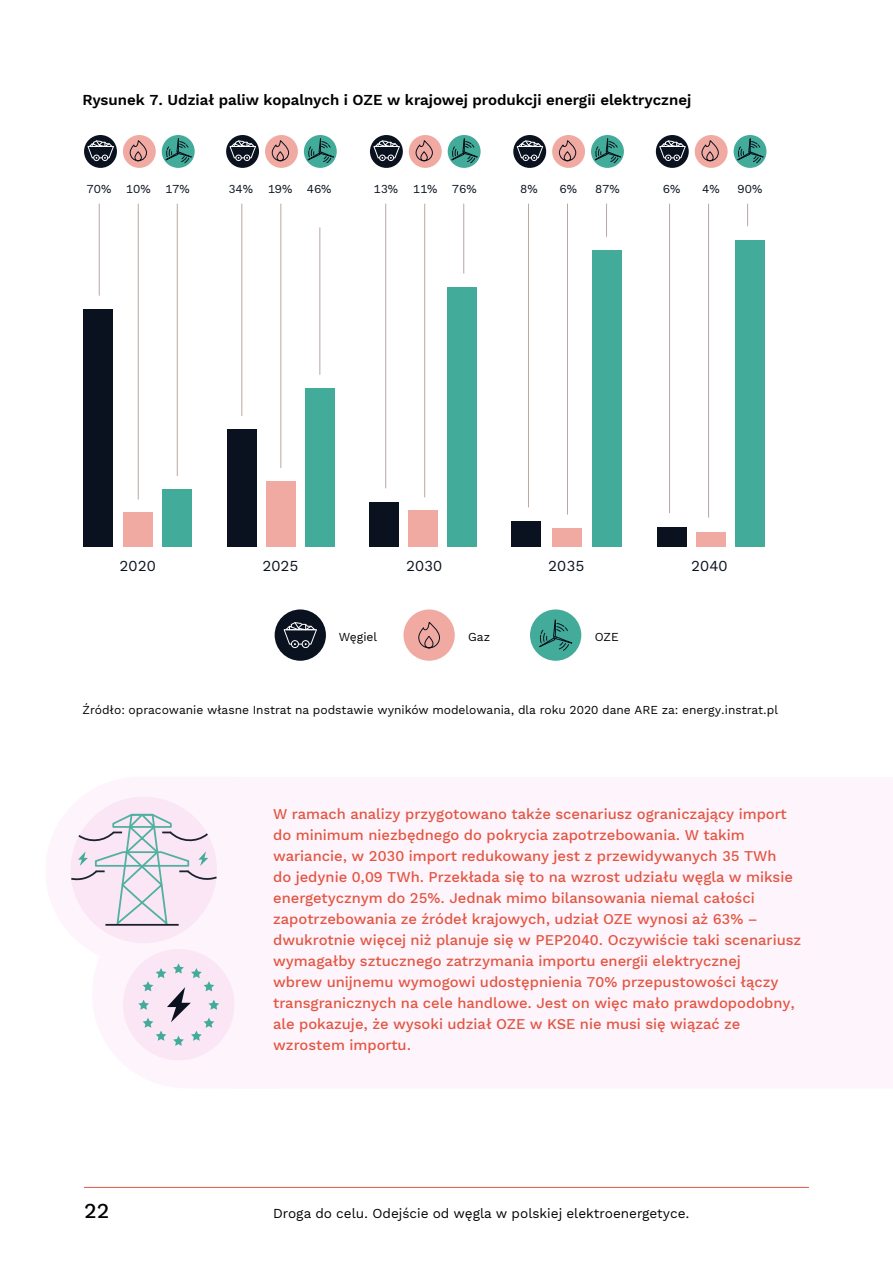
<style>
.page{position:relative;width:893px;height:1263px;background:#fff}
.page>*{position:absolute;margin:0;border:0;box-sizing:border-box;transform-origin:0 0}
.t1{font:500 21px "Work Sans";color:#000}
.t2{font:600 15px "Work Sans";color:#000}
.t3{font:15px "Work Sans";color:#0a121f}
.t4{font:500 14.7px/21px "Work Sans";color:#e35442}
.t5{font:13.5px "Work Sans";color:#000}
.t6{font:12px "Work Sans";color:#000}
.t7{font:12px "Work Sans";color:#0a121f}
</style>
<div class="page">
<hr style="left:84px;top:1187px;width:724px;height:1px;background:#e35442">
<div style="left:123px;top:949px;width:111px;height:111px;background:#fae6f5;border-radius:50%"></div>
<div style="left:70px;top:797px;width:147px;height:146px;background:#fae6f5;border-radius:50%"></div>
<div style="left:370px;top:135px;width:33px;height:33px;background:#0a121f;border-radius:50%"></div>
<svg style="left:373px;top:140px;width:27px;height:21px"></svg>
<div style="left:226px;top:135px;width:33px;height:33px;background:#0a121f;border-radius:50%"></div>
<svg style="left:229px;top:140px;width:27px;height:21px"></svg>
<div style="left:84px;top:135px;width:33px;height:33px;background:#0a121f;border-radius:50%"></div>
<svg style="left:87px;top:140px;width:27px;height:21px"></svg>
<div style="left:513px;top:135px;width:33px;height:33px;background:#0a121f;border-radius:50%"></div>
<svg style="left:516px;top:140px;width:27px;height:21px"></svg>
<div style="left:655px;top:135px;width:33px;height:33px;background:#0a121f;border-radius:50%"></div>
<svg style="left:659px;top:140px;width:27px;height:21px"></svg>
<div style="left:409px;top:135px;width:32px;height:33px;background:#f1aaa1;border-radius:50%"></div>
<svg style="left:415px;top:141px;width:18px;height:20px"></svg>
<div style="left:265px;top:135px;width:33px;height:33px;background:#f1aaa1;border-radius:50%"></div>
<svg style="left:271px;top:141px;width:18px;height:20px"></svg>
<div style="left:123px;top:135px;width:33px;height:33px;background:#f1aaa1;border-radius:50%"></div>
<svg style="left:129px;top:141px;width:18px;height:20px"></svg>
<div style="left:552px;top:135px;width:33px;height:33px;background:#f1aaa1;border-radius:50%"></div>
<svg style="left:558px;top:141px;width:18px;height:20px"></svg>
<div style="left:694px;top:135px;width:33px;height:33px;background:#f1aaa1;border-radius:50%"></div>
<svg style="left:701px;top:141px;width:18px;height:20px"></svg>
<svg style="left:447px;top:135px;width:33px;height:33px"></svg>
<svg style="left:451px;top:138px;width:27px;height:26px"></svg>
<div style="left:304px;top:135px;width:33px;height:33px;background:#42ab99;border-radius:50%"></div>
<svg style="left:307px;top:138px;width:27px;height:26px"></svg>
<div style="left:162px;top:135px;width:33px;height:33px;background:#42ab99;border-radius:50%"></div>
<svg style="left:165px;top:138px;width:27px;height:26px"></svg>
<div style="left:591px;top:135px;width:33px;height:33px;background:#42ab99;border-radius:50%"></div>
<svg style="left:594px;top:138px;width:27px;height:26px"></svg>
<svg style="left:733px;top:135px;width:33px;height:33px"></svg>
<svg style="left:737px;top:138px;width:27px;height:26px"></svg>
<div style="left:275px;top:609px;width:51px;height:52px;background:#0a121f;border-radius:50%"></div>
<div style="left:291px;top:640px;width:8px;height:8px;border:1px solid #fff;border-radius:50%"></div>
<div style="left:302px;top:640px;width:7px;height:8px;border:1px solid #fff;border-radius:50%"></div>
<svg style="left:283px;top:622px;width:34px;height:23px"></svg>
<div style="left:37px;top:166px;width:7px;height:8px;border:1px solid #fff;border-radius:50%"></div>
<div style="left:47px;top:166px;width:8px;height:8px;border:1px solid #fff;border-radius:50%"></div>
<svg style="left:37px;top:166px;width:18px;height:5px"></svg>
<div style="left:403px;top:609px;width:52px;height:52px;background:#f1aaa1;border-radius:50%"></div>
<svg style="left:418px;top:622px;width:22px;height:27px"></svg>
<div style="left:530px;top:609px;width:51px;height:52px;background:#42ab99;border-radius:50%"></div>
<svg style="left:539px;top:619px;width:33px;height:32px"></svg>
<hr style="left:463px;top:204px;width:1px;height:70px;background:#baa6a3">
<hr style="left:606px;top:204px;width:1px;height:33px;background:#baa6a3">
<svg style="left:747px;top:204px;width:1px;height:22px"></svg>
<hr style="left:319px;top:227px;width:1px;height:148px;background:#baa6a3">
<hr style="left:177px;top:204px;width:1px;height:272px;background:#baa6a3">
<hr style="left:424px;top:204px;width:1px;height:293px;background:#baa6a3">
<hr style="left:567px;top:204px;width:1px;height:311px;background:#baa6a3">
<hr style="left:708px;top:204px;width:1px;height:314px;background:#baa6a3">
<hr style="left:280px;top:204px;width:1px;height:264px;background:#baa6a3">
<hr style="left:138px;top:204px;width:1px;height:296px;background:#baa6a3">
<hr style="left:385px;top:204px;width:1px;height:284px;background:#baa6a3">
<hr style="left:528px;top:204px;width:1px;height:303px;background:#baa6a3">
<hr style="left:669px;top:204px;width:1px;height:309px;background:#baa6a3">
<hr style="left:241px;top:204px;width:1px;height:212px;background:#baa6a3">
<hr style="left:99px;top:204px;width:1px;height:92px;background:#baa6a3">
<svg style="left:138px;top:963px;width:81px;height:83px"></svg>
<svg style="left:70px;top:812px;width:147px;height:116px"></svg>
<div style="left:84px;top:309px;width:29px;height:237px;background:#0a121f"></div>
<div style="left:227px;top:429px;width:29px;height:117px;background:#0a121f"></div>
<div style="left:369px;top:502px;width:29px;height:44px;background:#0a121f"></div>
<div style="left:511px;top:521px;width:29px;height:25px;background:#0a121f"></div>
<div style="left:657px;top:527px;width:29px;height:19px;background:#0a121f"></div>
<div style="left:123px;top:512px;width:29px;height:34px;background:#f1aaa1"></div>
<div style="left:266px;top:481px;width:30px;height:65px;background:#f1aaa1"></div>
<div style="left:408px;top:510px;width:29px;height:36px;background:#f1aaa1"></div>
<div style="left:552px;top:528px;width:29px;height:18px;background:#f1aaa1"></div>
<div style="left:696px;top:532px;width:29px;height:14px;background:#f1aaa1"></div>
<div style="left:162px;top:489px;width:29px;height:57px;background:#42ab99"></div>
<div style="left:305px;top:388px;width:30px;height:158px;background:#42ab99"></div>
<div style="left:448px;top:287px;width:29px;height:259px;background:#42ab99"></div>
<div style="left:592px;top:250px;width:30px;height:296px;background:#42ab99"></div>
<div style="left:735px;top:240px;width:29px;height:306px;background:#42ab99"></div>
<p class="t2" style="left:82px;top:91px;width:610px">Rysunek 7. Udział paliw kopalnych i OZE w krajowej produkcji energii elektrycznej</p>
<p class="t7" style="left:87px;top:182px;width:105px">70% 10% 17%</p>
<p class="t7" style="left:228px;top:182px;width:105px">34% 19% 46%</p>
<p class="t7" style="left:373px;top:182px;width:105px">13% 11% 76%</p>
<p class="t7" style="left:520px;top:182px;width:19px">8%</p>
<p class="t7" style="left:559px;top:182px;width:19px">6%</p>
<p class="t7" style="left:595px;top:182px;width:26px">87%</p>
<p class="t7" style="left:662px;top:182px;width:19px">6%</p>
<p class="t7" style="left:702px;top:182px;width:19px">4%</p>
<p class="t7" style="left:737px;top:182px;width:26px">90%</p>
<p class="t3" style="left:120px;top:557px;width:38px">2020</p>
<p class="t3" style="left:262px;top:557px;width:38px">2025</p>
<p class="t3" style="left:406px;top:557px;width:38px">2030</p>
<p class="t3" style="left:548px;top:557px;width:38px">2035</p>
<p class="t3" style="left:691px;top:557px;width:38px">2040</p>
<p class="t6" style="left:339px;top:629px;width:40px">Węgiel</p>
<p class="t6" style="left:468px;top:629px;width:23px">Gaz</p>
<p class="t6" style="left:594px;top:629px;width:26px">OZE</p>
<p class="t6" style="left:82px;top:703px;width:697px">Źródło: opracowanie własne Instrat na podstawie wyników modelowania, dla roku 2020 dane ARE za: energy.instrat.pl</p>
<p class="t4" style="left:273px;top:804px;width:529px">W ramach analizy przygotowano także scenariusz ograniczający import do minimum niezbędnego do pokrycia zapotrzebowania. W takim wariancie, w 2030 import redukowany jest z przewidywanych 35 TWh<br>do jedynie 0,09 TWh. Przekłada się to na wzrost udziału węgla w miksie energetycznym do 25%. Jednak mimo bilansowania niemal całości zapotrzebowania ze źródeł krajowych, udział OZE wynosi aż 63% – dwukrotnie więcej niż planuje się w PEP2040. Oczywiście taki scenariusz wymagałby sztucznego zatrzymania importu energii elektrycznej<br>wbrew unijnemu wymogowi udostępnienia 70% przepustowości łączy transgranicznych na cele handlowe. Jest on więc mało prawdopodobny, ale pokazuje, że wysoki udział OZE w KSE nie musi się wiązać ze wzrostem importu.</p>
<h1 class="t1" style="left:84px;top:1199px;width:27px">22</h1>
<p class="t5" style="left:273px;top:1205px;width:418px">Droga do celu. Odejście od węgla w polskiej elektroenergetyce.</p>
</div>
